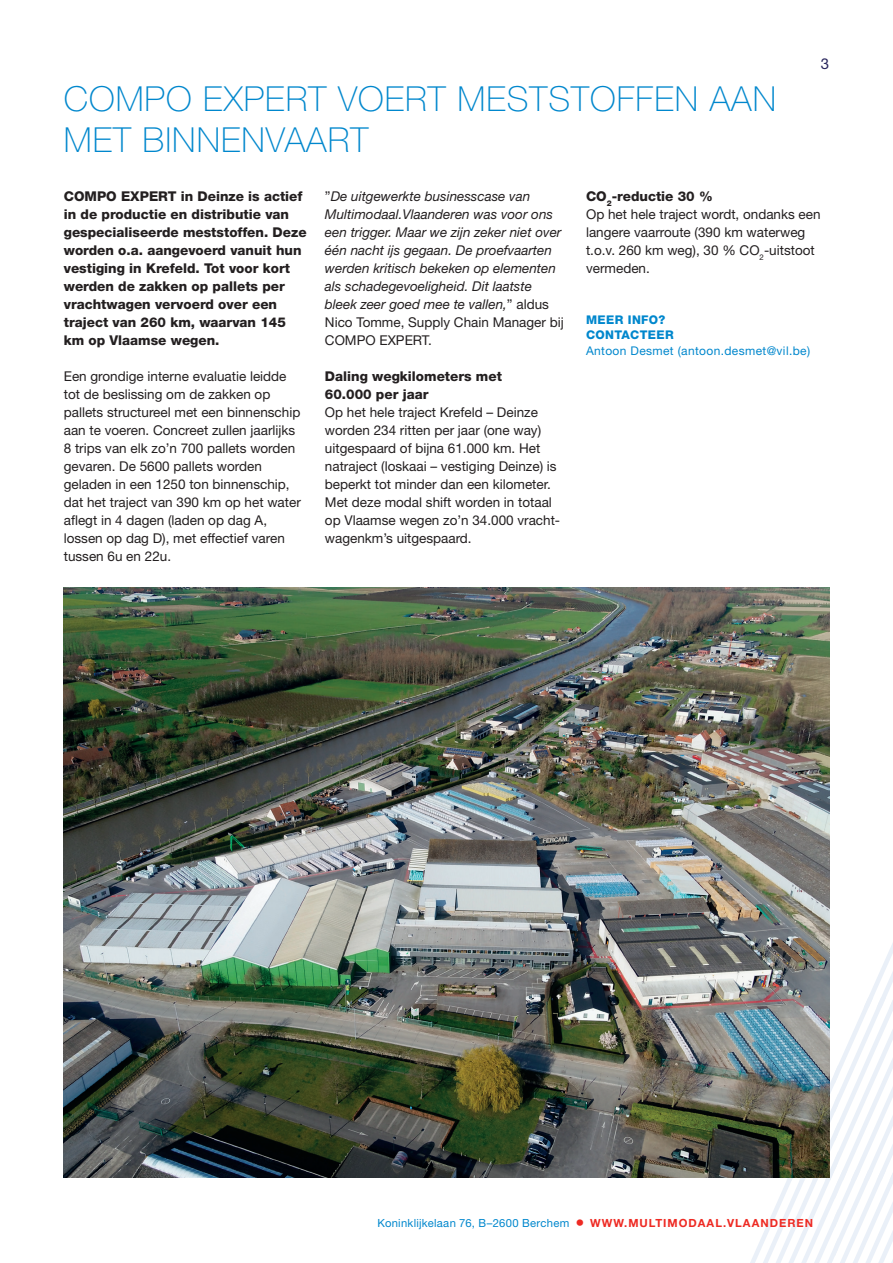
<style>
.page{position:relative;width:893px;height:1263px;background:#fff}
.page>*{position:absolute;margin:0;border:0;box-sizing:border-box;transform-origin:0 0}
.t1{font:100 34.5px/41.4px "Helvetica Neue LT Std";letter-spacing:.03em;color:#0087cd}
.t2{font:15px "Helvetica Neue LT Std";color:#29265d}
.t3{font:13.5px/18px "Helvetica Neue LT Std";color:#231f20}
.t4{font:800 13.5px/18px "Helvetica Neue LT Std";color:#231f20}
.t5{font:italic 13.5px/18px "Helvetica Neue LT Std";color:#231f20}
.t6{font:12px "Helvetica Neue LT Std";letter-spacing:.03em;color:#0087cd}
.t7{font:800 12px/15px "Helvetica Neue LT Std";letter-spacing:.03em;color:#0087cd}
.t8{font:11.25px "Helvetica Neue LT Std";letter-spacing:.025em;color:#0087cd}
.s1{font-weight:800}
.s2{font-style:normal}
.s3{font-size:18px;color:#ee2a23}
.s4{font-weight:700;color:#ee2a23}
</style>
<div class="page">
<svg style="left:750px;top:890px;width:143px;height:373px"></svg>
<img style="left:64px;top:588px;width:765px;height:590px">
<p class="t2" style="left:821px;top:55px;width:10px">3</p>
<h1 class="t1" style="left:64px;top:78px;width:714px">COMPO EXPERT VOERT MESTSTOFFEN AAN<br>MET BINNENVAART</h1>
<p class="t4" style="left:64px;top:187px;width:244px">COMPO EXPERT in Deinze is actief in de productie en distributie van gespecialiseerde meststoffen. Deze worden o.a. aangevoerd vanuit hun vestiging in Krefeld. Tot voor kort werden de zakken op pallets per vrachtwagen vervoerd over een traject van 260 km, waarvan 145 km op Vlaamse wegen.</p>
<p class="t3" style="left:64px;top:367px;width:239px">Een grondige interne evaluatie leidde tot de beslissing om de zakken op pallets structureel met een binnenschip aan te voeren. Concreet zullen jaarlijks 8 trips van elk zo’n 700 pallets worden gevaren. De 5600 pallets worden geladen in een 1250 ton binnenschip, dat het traject van 390 km op het water aflegt in 4 dagen (laden op dag A, lossen op dag D), met effectief varen tussen 6u en 22u.</p>
<p class="t3" style="left:586px;top:187px;width:236px"><span class="s1">CO</span><sub>2</sub><span class="s1">-reductie 30 %<br></span>Op het hele traject wordt, ondanks een langere vaarroute (390 km waterweg t.o.v. 260 km weg), 30 % CO<sub>2</sub>-uitstoot vermeden.</p>
<p class="t5" style="left:325px;top:187px;width:240px"><span class="s2">”</span>De uitgewerkte businesscase van Multimodaal.Vlaanderen was voor ons een trigger. Maar we zijn zeker niet over één nacht ijs gegaan. De proefvaarten werden kritisch bekeken op elementen als schadegevoeligheid. Dit laatste bleek zeer goed mee te vallen,<span class="s2">” aldus Nico Tomme, Supply Chain Manager bij COMPO EXPERT.</span></p>
<p class="t4" style="left:325px;top:367px;width:178px">Daling wegkilometers met<br>60.000 per jaar</p>
<p class="t3" style="left:325px;top:403px;width:237px">Op het hele traject Krefeld – Deinze worden 234 ritten per jaar (one way) uitgespaard of bijna 61.000 km. Het natraject (loskaai – vestiging Deinze) is beperkt tot minder dan een kilometer.<br>Met deze modal shift worden in totaal op Vlaamse wegen zo’n 34.000 vracht&shy;wagenkm’s uitgespaard.</p>
<p class="t7" style="left:586px;top:312px;width:89px">MEER INFO?<br>CONTACTEER</p>
<p class="t6" style="left:586px;top:343px;width:226px">Antoon Desmet (antoon.desmet@vil.be)</p>
<p class="t8" style="left:377px;top:1216px;width:437px">Koninklijkelaan 76, B–2600 Berchem <span class="s3">•</span> <span class="s4">WWW.MULTIMODAAL.VLAANDEREN</span></p>
</div>
